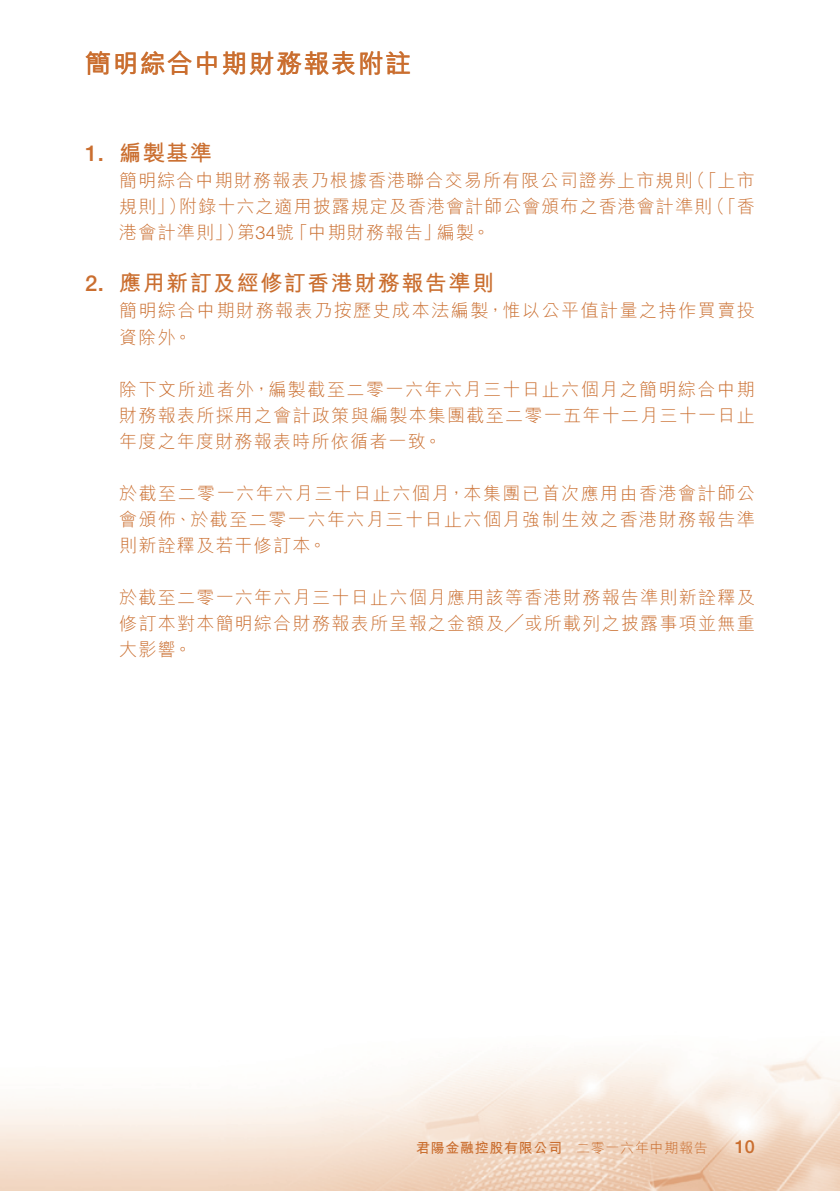
<style>
.page{position:relative;width:840px;height:1191px;background:#fff}
.page>*{position:absolute;margin:0;border:0;box-sizing:border-box;transform-origin:0 0}
.t1{font:700 26px "M Hei HK";letter-spacing:.05em;color:#ca6e2f}
.Heading_1{font:700 22px "M Hei HK";letter-spacing:.07em;color:#ca6e2f}
.Heading_1-2{font:500 22px "Helvetica Neue LT Std";color:#ca6e2f}
.Body_Text{font:300 18px/26px "M Hei HK";letter-spacing:.07em;color:#ca6e2f;text-align:justify}
.t2{font:500 18px "Helvetica Neue LT Std";color:#ca6e2f}
.t3{font:700 14px "M Hei HK";letter-spacing:.05em;color:#ca6e2f}
.t4{font:300 14px "M Hei HK";letter-spacing:.05em;color:#ca6e2f}
.s1{font-family:"Helvetica Neue LT Std"}
.s2{font-family:"M Hei HKS"}
</style>
<div class="page">
<img style="left:0;top:1053px;width:839px;height:138px">
<p class="t1" style="left:85px;top:44px;width:327px">簡明綜合中期財務報表附註</p>
<p class="Heading_1-2" style="left:85px;top:140px;width:20px">1.</p>
<p class="Heading_1-2" style="left:85px;top:270px;width:20px">2.</p>
<p class="Heading_1" style="left:119px;top:137px;width:94px">編製基準</p>
<p class="Body_Text" style="left:687px;top:168px;width:69px">（「上市</p>
<p class="Body_Text" style="left:119px;top:168px;width:574px">簡明綜合中期財務報表乃根據香港聯合交易所有限公司證券上市規則</p>
<p class="Body_Text" style="left:179px;top:194px;width:534px">附錄十六之適用披露規定及香港會計師公會頒布之香港會計準則</p>
<p class="Body_Text" style="left:119px;top:194px;width:68px">規則」）</p>
<p class="Body_Text" style="left:706px;top:194px;width:49px">（「香</p>
<p class="Body_Text" style="left:119px;top:220px;width:126px">港會計準則」）</p>
<p class="Heading_1" style="left:119px;top:267px;width:376px">應用新訂及經修訂香港財務報告準則</p>
<p class="Body_Text" style="left:237px;top:220px;width:58px">第<span class="s1">34</span>號</p>
<p class="Body_Text" style="left:290px;top:220px;width:152px">「中期財務報告」</p>
<p class="Body_Text" style="left:436px;top:220px;width:55px">編製。</p>
<p class="Body_Text" style="left:119px;top:298px;width:636px">簡明綜合中期財務報表乃按歷史成本法編製，惟以公平值計量之持作買賣投資除外。</p>
<p class="Body_Text" style="left:119px;top:376px;width:636px">除下文所述者外，編製截至二零一六年六月三十日止六個月之簡明綜合中期財務報表所採用之會計政策與編製本集團截至二零一五年十二月三十一日止年度之年度財務報表時所依循者一致。</p>
<p class="Body_Text" style="left:119px;top:480px;width:636px">於截至二零一六年六月三十日止六個月，本集團已首次應用由香港會計師公會頒佈、於截至二零一六年六月三十日止六個月強制生效之香港財務報告準則新詮釋及若干修訂本。</p>
<p class="Body_Text" style="left:119px;top:584px;width:636px">於截至二零一六年六月三十日止六個月應用該等香港財務報告準則新詮釋及修訂本對本簡明綜合財務報表所呈報之金額及╱或所載列之披露事項並無重大影響。</p>
<p class="t3" style="left:416px;top:1138px;width:148px">君陽金<span class="s2">融</span>控股有限公司</p>
<p class="t4" style="left:576px;top:1141px;width:133px">二零一六年中期報告</p>
<p class="t2" style="left:734px;top:1136px;width:21px">10</p>
</div>
